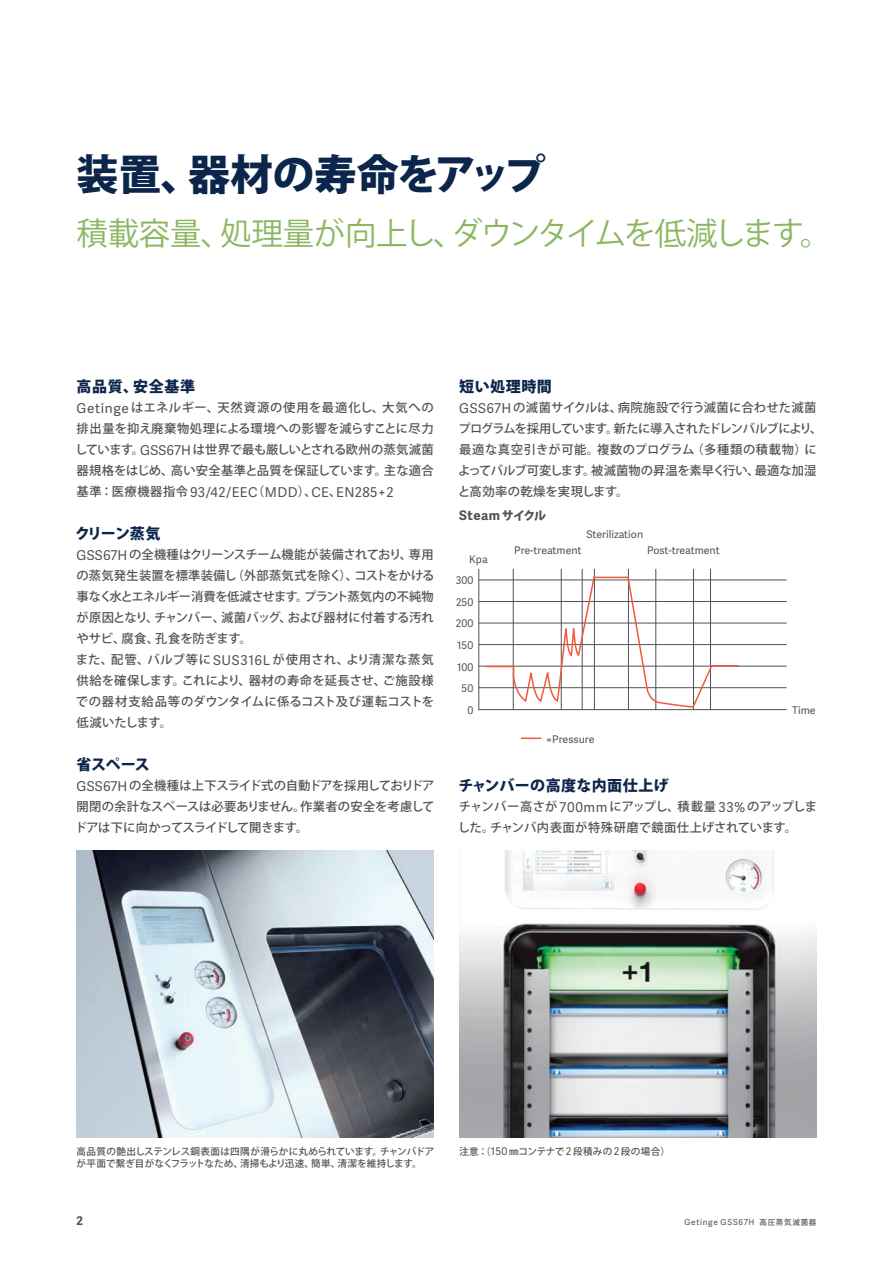
<style>
.page{position:relative;width:893px;height:1263px;background:#fff}
.page>*{position:absolute;margin:0;border:0;box-sizing:border-box;transform-origin:0 0}
.大見出し{font:800 42px "Koz Go Pr 6 N";color:#0c254b}
.中見出し{font:31.5px "Koz Go Pr 6 N";letter-spacing:-.04em;color:#8bb761}
.本文_見出し{font:800 15px "Koz Go Pr 6 N";letter-spacing:.03em;color:#0c254b}
.本文{font:13.5px "Adelle Sans";letter-spacing:.035em;color:#505353}
.本文_見出し-2{font:700 13.2px "Adelle Sans";letter-spacing:.035em;color:#505353}
.本文-2{font:500 12.3px/21px "Koz Go Pr 6 N";color:#505353;text-align:justify}
.t1{font:700 12px "Adelle Sans";color:#505353}
.キャプション{font:10.5px "Adelle Sans";color:#505353}
.キャプション-2{font:500 9.6px/12.8px "Koz Go Pr 6 N";color:#505353}
.キャプション-3{font:500 9.6px "Koz Go Pr 6 N";letter-spacing:.03em;color:#505353}
.t2{font:8.25px "Adelle Sans";letter-spacing:.08em;color:#505353}
.s1{font-family:"Adelle Sans";font-weight:400;font-size:13.5px}
.s2{font-family:"Koz Go Pr 6 N";font-weight:500;font-size:12.3px}
.s3{font-family:"Koz Go Pr 6 N";font-weight:800;font-size:12px}
.s4{font-family:"Adelle Sans";font-weight:400;font-size:10.5px}
.s5{font-family:"Koz Go Pr 6 N";font-weight:500;font-size:7.5px}
</style>
<div class="page">
<img style="left:77px;top:850px;width:357px;height:287px">
<svg style="left:478px;top:568px;width:309px;height:143px"></svg>
<hr style="left:521px;top:737px;width:20px;height:2px;background:#f0593e">
<img style="left:459px;top:850px;width:357px;height:287px">
<p class="大見出し" style="left:77px;top:151px;width:470px">装置、器材の寿命をアップ</p>
<p class="中見出し" style="left:77px;top:216px;width:756px">積載容量、処理量が向上し、ダウンタイムを低減します。</p>
<p class="本文_見出し" style="left:77px;top:378px;width:120px">高品質、安全基準</p>
<p class="本文-2" style="left:75px;top:398px;width:360px"><span class="s1">Getinge</span>はエネルギー、天然資源の使用を最適化し、大気への排出量を抑え廃棄物処理による環境への影響を減らすことに尽力しています。<span class="s1">GSS67H</span> は世界で最も厳しいとされる欧州の蒸気滅菌器規格をはじめ、高い安全基準と品質を保証しています。主な適合</p>
<p class="本文" style="left:77px;top:482px;width:318px"><span class="s2">基準：医療機器指令</span>93/42/EEC<span class="s2">（</span>MDD<span class="s2">）、</span>CE<span class="s2">、</span>EN285+2</p>
<p class="本文_見出し" style="left:75px;top:525px;width:87px">クリーン蒸気</p>
<p class="本文-2" style="left:76px;top:545px;width:360px"><span class="s1">GSS67H</span> の全機種はクリーンスチーム機能が装備されており、専用の蒸気発生装置を標準装備し（外部蒸気式を除く）、コストをかける事なく水とエネルギー消費を低減させます。プラント蒸気内の不純物が原因となり、チャンバー、滅菌バッグ、および器材に付着する汚れやサビ、腐食、孔食を防ぎます。</p>
<p class="本文-2" style="left:76px;top:650px;width:360px">また、配管、バルブ等に<span class="s1">SUS316L</span> が使用され、より清潔な蒸気供給を確保します。これにより、器材の寿命を延長させ、ご施設様での器材支給品等のダウンタイムに係るコスト及び運転コストを低減いたします。</p>
<p class="本文_見出し" style="left:77px;top:756px;width:75px">省スペース</p>
<p class="本文-2" style="left:75px;top:776px;width:361px"><span class="s1">GSS67H</span>の全機種は上下スライド式の自動ドアを採用しておりドア開閉の余計なスペースは必要ありません。作業者の安全を考慮してドアは下に向かってスライドして開きます。</p>
<p class="本文_見出し" style="left:459px;top:378px;width:94px">短い処理時間</p>
<p class="本文-2" style="left:458px;top:398px;width:366px;text-align:left"><span class="s1">GSS67H</span>の滅菌サイクルは、病院施設で行う滅菌に合わせた滅菌プログラムを採用しています。新たに導入されたドレンバルブにより、最適な真空引きが可能。複数のプログラム（多種類の積載物）によってバルブ可変します。被滅菌物の昇温を素早く行い、最適な加湿と高効率の乾燥を実現します。</p>
<p class="本文_見出し-2" style="left:459px;top:505px;width:88px">Steam<span class="s3">サイクル</span></p>
<p class="キャプション" style="left:586px;top:527px;width:58px">Sterilization</p>
<p class="キャプション" style="left:469px;top:552px;width:20px">Kpa</p>
<p class="キャプション" style="left:456px;top:573px;width:19px">300</p>
<p class="キャプション" style="left:456px;top:594px;width:19px">250</p>
<p class="キャプション" style="left:456px;top:616px;width:19px">200</p>
<p class="キャプション" style="left:457px;top:638px;width:18px">150</p>
<p class="キャプション" style="left:457px;top:659px;width:18px">100</p>
<p class="キャプション" style="left:462px;top:681px;width:13px">50</p>
<p class="キャプション" style="left:467px;top:703px;width:7px">0</p>
<p class="キャプション" style="left:514px;top:543px;width:69px">Pre-treatment</p>
<p class="キャプション" style="left:546px;top:732px;width:50px">=Pressure</p>
<p class="キャプション" style="left:647px;top:543px;width:74px">Post-treatment</p>
<p class="キャプション" style="left:792px;top:703px;width:25px">Time</p>
<p class="本文_見出し" style="left:459px;top:777px;width:212px">チャンバーの高度な内面仕上げ</p>
<p class="本文-2" style="left:458px;top:797px;width:361px">チャンバー高さが <span class="s1">700mm</span>にアップし、積載量 <span class="s1">33%</span>のアップしました。チャンバ内表面が特殊研磨で鏡面仕上げされています。</p>
<p class="キャプション-2" style="left:77px;top:1145px;width:359px">高品質の艶出しステンレス鋼表面は四隅が滑らかに丸められています。チャンバドアが平面で繫ぎ目がなくフラットなため、清掃もより迅速、簡単、清潔を維持します。</p>
<p class="キャプション-3" style="left:459px;top:1145px;width:212px">注意：（<span class="s4">150</span>㎜コンテナで<span class="s4">2</span>段積みの<span class="s4">2</span>段の場合）</p>
<p class="t1" style="left:77px;top:1211px;width:8px">2</p>
<p class="t2" style="left:684px;top:1216px;width:133px">Getinge GSS67H <span class="s5">高圧蒸気滅菌器</span></p>
</div>
